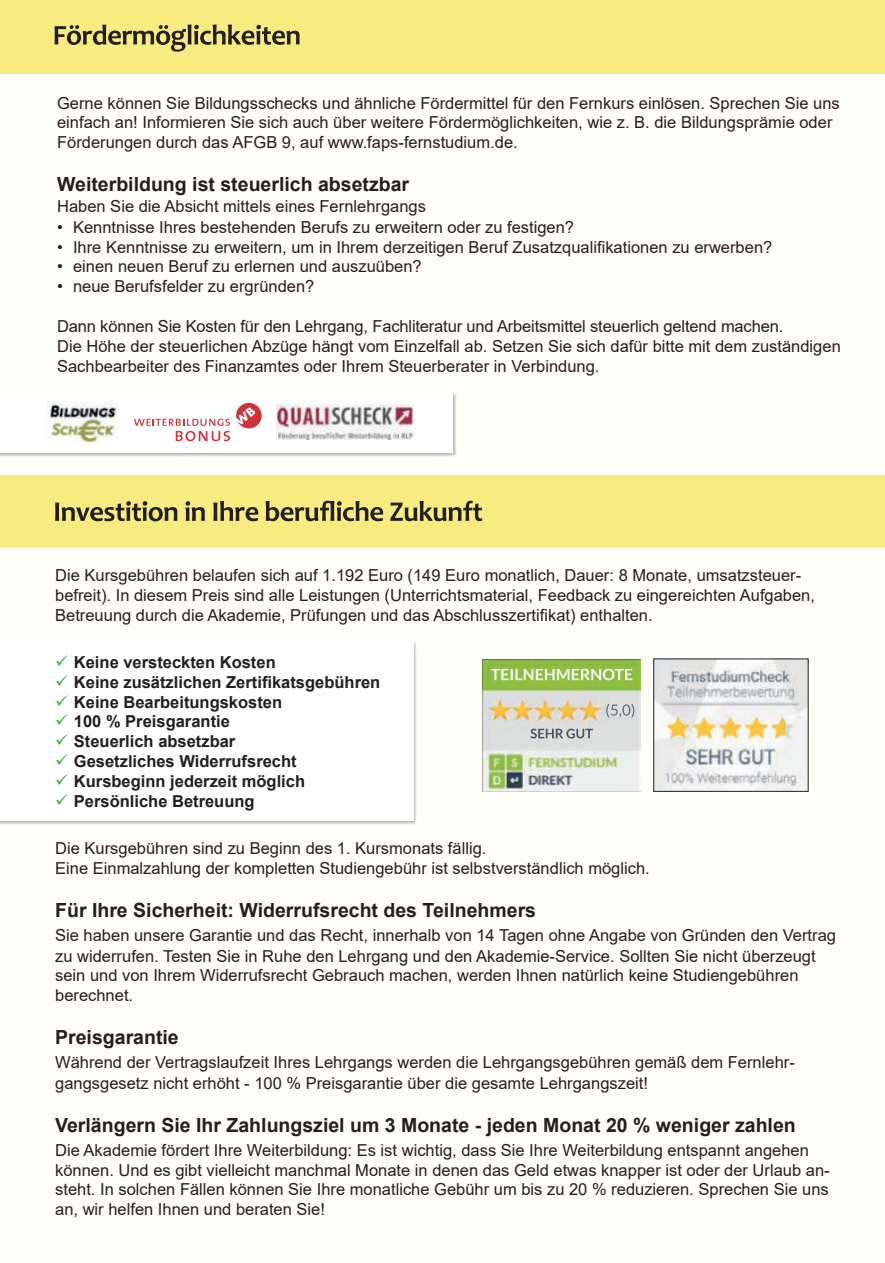
<style>
.page{position:relative;width:885px;height:1263px;background:#fff}
.page>*{position:absolute;margin:0;border:0;box-sizing:border-box;transform-origin:0 0}
.t1{font:700 19.5px "Arial";color:#231f20}
.t2{font:16.5px/19.8px "Arial";color:#231f20}
.t3{font:700 16.5px "Arial";color:#231f20}
.s1{color:#40ae49}
</style>
<div class="page">
<div style="left:0;top:0;width:884px;height:1263px;background:#fffef8"></div>
<div style="left:0;top:475px;width:884px;height:73px;background:#f8ec80"></div>
<div style="left:0;top:0;width:884px;height:73px;background:#f8ec80"></div>
<div style="left:0;top:641px;width:416px;height:183px;background:#231f20;opacity:.3"></div>
<div style="left:0;top:642px;width:413px;height:179px;background:#fff"></div>
<img style="left:655px;top:661px;width:151px;height:128px">
<svg style="left:55px;top:501px;width:427px;height:20px"></svg>
<svg style="left:54px;top:25px;width:245px;height:27px"></svg>
<img style="left:482px;top:659px;width:158px;height:132px">
<img style="left:547px;top:668px;width:85px;height:12px">
<img style="left:530px;top:729px;width:62px;height:9px">
<img style="left:606px;top:704px;width:28px;height:14px">
<div style="left:0;top:392px;width:456px;height:65px;background:#231f20;opacity:.3"></div>
<div style="left:0;top:392px;width:453px;height:61px;background:#fff"></div>
<img style="left:47px;top:401px;width:72px;height:42px">
<img style="left:277px;top:404px;width:137px;height:36px">
<svg style="left:236px;top:403px;width:25px;height:25px"></svg>
<svg style="left:134px;top:419px;width:96px;height:22px"></svg>
<p class="t2" style="left:57px;top:94px;width:784px">Gerne können Sie Bildungsschecks und ähnliche Fördermittel für den Fernkurs einlösen. Sprechen Sie uns einfach an! Informieren Sie sich auch über weitere Fördermöglichkeiten, wie z. B. die Bildungsprämie oder<br>Förderungen durch das AFGB 9, auf www.faps-fernstudium.de.</p>
<p class="t1" style="left:57px;top:171px;width:353px">Weiterbildung ist steuerlich absetzbar</p>
<p class="t2" style="left:57px;top:198px;width:370px">Haben Sie die Absicht mittels eines Fernlehrgangs</p>
<p class="t2" style="left:57px;top:219px;width:518px">• Kenntnisse Ihres bestehenden Berufs zu erweitern oder zu festigen?</p>
<p class="t2" style="left:57px;top:237px;width:716px">• Ihre Kenntnisse zu erweitern, um in Ihrem derzeitigen Beruf Zusatzqualifikationen zu erwerben?</p>
<p class="t2" style="left:57px;top:258px;width:366px">• einen neuen Beruf zu erlernen und auszuüben?</p>
<p class="t2" style="left:57px;top:278px;width:259px">• neue Berufsfelder zu ergründen?</p>
<p class="t2" style="left:57px;top:318px;width:785px">Dann können Sie Kosten für den Lehrgang, Fachliteratur und Arbeitsmittel steuerlich geltend machen.<br>Die Höhe der steuerlichen Abzüge hängt vom Einzelfall ab. Setzen Sie sich dafür bitte mit dem zuständigen<br>Sachbearbeiter des Finanzamtes oder Ihrem Steuerberater in Verbindung.</p>
<p class="t2" style="left:55px;top:567px;width:761px">Die Kursgebühren belaufen sich auf 1.192 Euro (149 Euro monatlich, Dauer: 8 Monate, umsatzsteuer&shy;befreit). In diesem Preis sind alle Leistungen (Unterrichtsmaterial, Feedback zu eingereichten Aufgaben,<br>Betreuung durch die Akademie, Prüfungen und das Abschlusszertifikat) enthalten.</p>
<p class="t3" style="left:55px;top:653px;width:222px"><span class="s1">✓</span> Keine versteckten Kosten</p>
<p class="t3" style="left:55px;top:670px;width:326px"><span class="s1">✓</span> Keine zusätzlichen Zertifikatsgebühren</p>
<p class="t3" style="left:55px;top:690px;width:228px"><span class="s1">✓</span> Keine Bearbeitungskosten</p>
<p class="t3" style="left:55px;top:710px;width:176px"><span class="s1">✓</span> 100 % Preisgarantie</p>
<p class="t3" style="left:55px;top:730px;width:182px"><span class="s1">✓</span> Steuerlich absetzbar</p>
<p class="t3" style="left:55px;top:752px;width:243px"><span class="s1">✓</span> Gesetzliches Widerrufsrecht</p>
<p class="t3" style="left:55px;top:769px;width:251px"><span class="s1">✓</span> Kursbeginn jederzeit möglich</p>
<p class="t3" style="left:55px;top:789px;width:201px"><span class="s1">✓</span> Persönliche Betreuung</p>
<p class="t2" style="left:55px;top:839px;width:596px">Die Kursgebühren sind zu Beginn des 1. Kursmonats fällig.<br>Eine Einmalzahlung der kompletten Studiengebühr ist selbstverständlich möglich.</p>
<p class="t1" style="left:55px;top:896px;width:482px">Für Ihre Sicherheit: Widerrufsrecht des Teilnehmers</p>
<p class="t2" style="left:55px;top:926px;width:782px;line-height:20.2px">Sie haben unsere Garantie und das Recht, innerhalb von 14 Tagen ohne Angabe von Gründen den Vertrag zu widerrufen. Testen Sie in Ruhe den Lehrgang und den Akademie-Service. Sollten Sie nicht überzeugt sein und von Ihrem Widerrufsrecht Gebrauch machen, werden Ihnen natürlich keine Studiengebühren berechnet.</p>
<p class="t1" style="left:55px;top:1024px;width:125px">Preisgarantie</p>
<p class="t2" style="left:55px;top:1053px;width:741px;line-height:20.7px">Während der Vertragslaufzeit Ihres Lehrgangs werden die Lehrgangsgebühren gemäß dem Fernlehr&shy;gangsgesetz nicht erhöht - 100 % Preisgarantie über die gesamte Lehrgangszeit!</p>
<p class="t1" style="left:55px;top:1111px;width:742px">Verlängern Sie Ihr Zahlungsziel um 3 Monate - jeden Monat 20 % weniger zahlen</p>
<p class="t2" style="left:55px;top:1142px;width:776px">Die Akademie fördert Ihre Weiterbildung: Es ist wichtig, dass Sie Ihre Weiterbildung entspannt angehen können. Und es gibt vielleicht manchmal Monate in denen das Geld etwas knapper ist oder der Urlaub an&shy;steht. In solchen Fällen können Sie Ihre monatliche Gebühr um bis zu 20 % reduzieren. Sprechen Sie uns an, wir helfen Ihnen und beraten Sie!</p>
</div>
